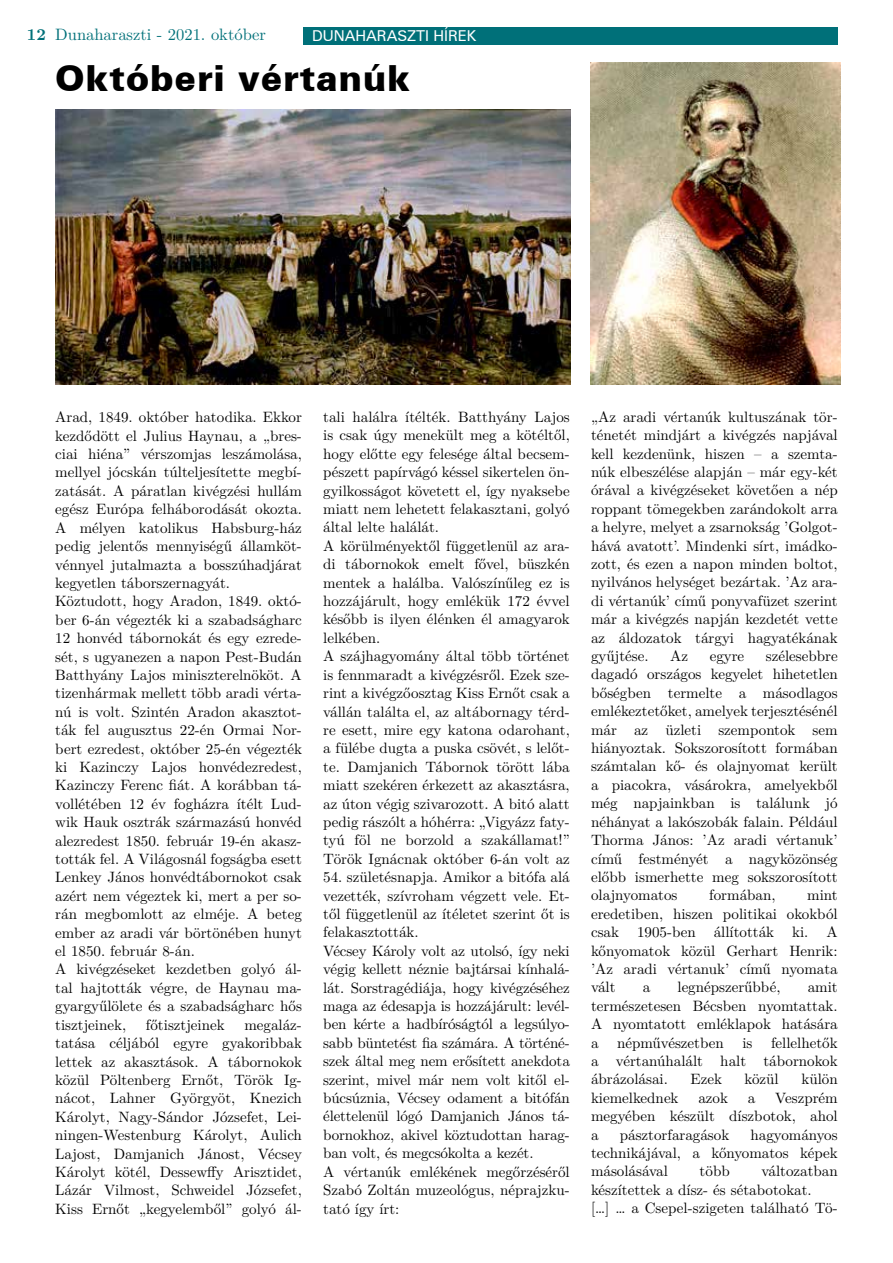
<style>
.page{position:relative;width:893px;height:1263px;background:#fff}
.page>*{position:absolute;margin:0;border:0;box-sizing:border-box;transform-origin:0 0}
.t1{font:36px "Zurich Blk PFL";letter-spacing:.02em;color:#000}
.t2{font:16.5px "LM Roman 10";color:#007079}
.t3{font:15px/18.5px "LM Roman 10";color:#000;text-align:justify}
.t4{font:15px "Zurich PFL";color:#fff}
.s1{font-weight:700}
</style>
<div class="page">
<img style="left:590px;top:63px;width:250px;height:321px">
<img style="left:55px;top:109px;width:516px;height:275px">
<div style="left:304px;top:27px;width:534px;height:18px;background:#007079"></div>
<p class="t2" style="left:27px;top:22px;width:241px"><span class="s1">12</span> Dunaharaszti - 2021. október</p>
<p class="t4" style="left:312px;top:25px;width:166px">DUNAHARASZTI HÍREK</p>
<h1 class="t1" style="left:55px;top:54px;width:357px">Októberi vértanúk</h1>
<p class="t3" style="left:55px;top:407px;width:248px;text-align:left">Arad, 1849. október hatodika. Ekkor kezdődött el Julius Haynau, a „bres&shy;ciai hiéna” vérszomjas leszámolása, mellyel jócskán túlteljesítette megbí&shy;zatását. A páratlan kivégzési hullám egész Európa felháborodását okozta.<br>A mélyen katolikus Habsburg-ház pedig jelentős mennyiségű államköt&shy;vénnyel jutalmazta a bosszúhadjárat kegyetlen táborszernagyát.<br>Köztudott, hogy Aradon, 1849. októ&shy;ber 6-án végezték ki a szabadságharc 12 honvéd tábornokát és egy ezrede&shy;sét, s ugyanezen a napon Pest-Budán Batthyány Lajos miniszterelnököt. A tizenhármak mellett több aradi vérta&shy;nú is volt. Szintén Aradon akasztot&shy;ták fel augusztus 22-én Ormai Nor&shy;bert ezredest, október 25-én végezték ki Kazinczy Lajos honvédezredest, Kazinczy Ferenc fiát. A korábban tá&shy;vollétében 12 év fogházra ítélt Lud&shy;wik Hauk osztrák származású honvéd alezredest 1850. február 19-én akasz&shy;tották fel. A Világosnál fogságba esett Lenkey János honvédtábornokot csak azért nem végeztek ki, mert a per so&shy;rán megbomlott az elméje. A beteg ember az aradi vár börtönében hunyt el 1850. február 8-án.<br>A kivégzéseket kezdetben golyó ál&shy;tal hajtották végre, de Haynau ma&shy;gyargyűlölete és a szabadságharc hős tisztjeinek,</p>
<p class="t3" style="left:146px;top:1014px;width:80px">főtisztjeinek</p>
<p class="t3" style="left:55px;top:1014px;width:248px;text-indent:189px">megaláz&shy;tatása céljából egyre gyakoribbak lettek az akasztások. A tábornokok közül Pöltenberg Ernőt, Török Ig&shy;nácot, Lahner Györgyöt, Knezich Károlyt, Nagy-Sándor Józsefet, Lei&shy;ningen-Westenburg Károlyt, Aulich Lajost, Damjanich Jánost, Vécsey Károlyt kötél, Dessewffy Arisztidet, Lázár Vilmost, Schweidel Józsefet, Kiss Ernőt „kegyelemből” golyó ál-</p>
<p class="t3" style="left:323px;top:406px;width:248px;text-align:left">tali halálra ítélték. Batthyány Lajos is csak úgy menekült meg a kötéltől, hogy előtte egy felesége által becsem&shy;pészett papírvágó késsel sikertelen ön&shy;gyilkosságot követett el, így nyaksebe miatt nem lehetett felakasztani, golyó által lelte halálát.<br>A körülményektől függetlenül az ara&shy;di tábornokok emelt fővel, büszkén mentek a halálba. Valószínűleg ez is hozzájárult, hogy emlékük 172 évvel később is ilyen élénken él amagyarok lelkében.<br>A szájhagyomány által több történet is fennmaradt a kivégzésről. Ezek sze&shy;rint a kivégzőosztag Kiss Ernőt csak a vállán találta el, az altábornagy térd&shy;re esett, mire egy katona odarohant, a fülébe dugta a puska csövét, s lelőt&shy;te. Damjanich Tábornok törött lába miatt szekéren érkezett az akasztásra, az úton végig szivarozott. A bitó alatt pedig rászólt a hóhérra: „Vigyázz fat - tyú föl ne borzold a szakállamat!” Török Ignácnak október 6-án volt az</p>
<p class="t3" style="left:323px;top:867px;width:248px;text-align:left">54. születésnapja. Amikor a bitófa alá vezették, szívroham végzett vele. Et&shy;től függetlenül az ítéletet szerint őt is felakasztották.<br>Vécsey Károly volt az utolsó, így neki végig kellett néznie bajtársai kínhalá&shy;lát. Sorstragédiája, hogy kivégzéséhez maga az édesapja is hozzájárult: levél&shy;ben kérte a hadbíróságtól a legsúlyo&shy;sabb büntetést fia számára. A történé&shy;szek által meg nem erősített anekdota szerint, mivel már nem volt kitől el&shy;búcsúznia, Vécsey odament a bitófán élettelenül lógó Damjanich János tá&shy;bornokhoz, akivel köztudottan harag&shy;ban volt, és megcsókolta a kezét.<br>A vértanúk emlékének megőrzéséről Szabó Zoltán muzeológus, néprajzku&shy;tató így írt:</p>
<p class="t3" style="left:591px;top:406px;width:248px">„Az aradi vértanúk kultuszának tör&shy;ténetét mindjárt a kivégzés napjával kell kezdenünk, hiszen – a szemta&shy;núk elbeszélése alapján – már egy-két órával a kivégzéseket követően a nép roppant tömegekben zarándokolt arra a helyre, melyet a zsarnokság ’Golgot&shy;hává avatott’. Mindenki sírt, imádko&shy;zott, és ezen a napon minden boltot, nyilvános helységet bezártak. ’Az ara&shy;di vértanúk’ című ponyvafüzet szerint már a kivégzés napján kezdetét vette az áldozatok tárgyi hagyatékának gyűjtése.</p>
<p class="t3" style="left:670px;top:645px;width:19px">Az</p>
<p class="t3" style="left:710px;top:645px;width:36px">egyre</p>
<p class="t3" style="left:591px;top:645px;width:248px;text-indent:175px">szélesebbre dagadó országos kegyelet hihetetlen bőségben termelte a másodlagos emlékeztetőket, amelyek terjesztésénél már az üzleti szempontok sem hiányoztak. Sokszorosított formában számtalan kő- és olajnyomat került a piacokra, vásárokra, amelyekből még napjainkban is találunk jó néhányat a lakószobák falain. Például Thorma János: ’Az aradi vértanuk’ című festményét a nagyközönség előbb ismerhette meg sokszorosított olajnyomatos</p>
<p class="t3" style="left:709px;top:885px;width:68px">formában,</p>
<p class="t3" style="left:591px;top:885px;width:248px;text-indent:216px">mint eredetiben, hiszen politikai okokból csak 1905-ben állították ki. A kőnyomatok közül Gerhart Henrik: ’Az aradi vértanuk’ című nyomata vált</p>
<p class="t3" style="left:643px;top:977px;width:9px">a</p>
<p class="t3" style="left:677px;top:977px;width:105px">legnépszerűbbé,</p>
<p class="t3" style="left:591px;top:977px;width:248px;text-indent:217px">amit természetesen Bécsben nyomtattak.<br>A nyomtatott emléklapok hatására a népművészetben is fellelhetők a vértanúhalált halt tábornokok ábrázolásai.</p>
<p class="t3" style="left:690px;top:1069px;width:33px">Ezek</p>
<p class="t3" style="left:745px;top:1069px;width:36px">közül</p>
<p class="t3" style="left:801px;top:1069px;width:38px">külön</p>
<p class="t3" style="left:591px;top:1087px;width:248px;text-indent:184px">Veszprém megyében készült díszbotok, ahol a</p>
<p class="t3" style="left:591px;top:1087px;width:89px">kiemelkednek</p>
<p class="t3" style="left:698px;top:1087px;width:31px">azok</p>
<p class="t3" style="left:748px;top:1087px;width:9px">a</p>
<p class="t3" style="left:620px;top:1124px;width:111px">pásztorfaragások</p>
<p class="t3" style="left:591px;top:1124px;width:248px;text-indent:159px">hagyományos technikájával, a kőnyomatos képek másolásával</p>
<p class="t3" style="left:591px;top:1161px;width:248px;text-align:left;text-indent:170px">változatban készítettek a dísz- és sétabotokat.<br>[…] … a Csepel-szigeten található Tö-</p>
<p class="t3" style="left:700px;top:1161px;width:32px">több</p>
</div>
